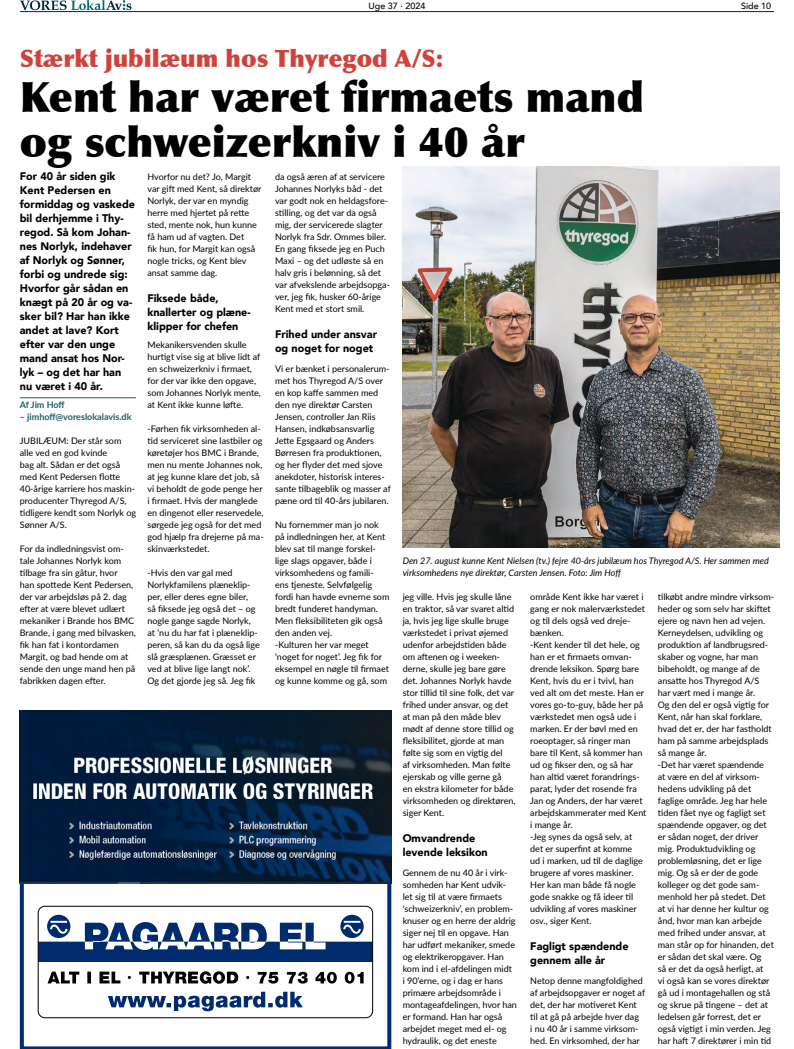
<style>
.page{position:relative;width:794px;height:1049px;background:#fff}
.page>*{position:absolute;margin:0;border:0;box-sizing:border-box;transform-origin:0 0}
.t1{font:900 42px/45px "Optima";color:#000}
.t2{font:900 24px "Optima";color:#d0433d}
.t3{font:900 11px/14px "Avenir";color:#000}
.t4{font:9px/12px "Lato";color:#000}
.t5{font:italic 9px/12px "Lato";color:#000}
.t6{font:700 9px "Lato";color:#1e5e69}
.t7{font:500 9px "Avenir";color:#000}
</style>
<div class="page">
<svg style="left:20px;top:0;width:111px;height:10px"></svg>
<hr style="left:20px;top:11px;width:754px;height:1px;background:#002a3e">
<svg style="left:20px;top:883px;width:371px;height:166px"></svg>
<svg style="left:40px;top:915px;width:331px;height:47px"></svg>
<svg style="left:48px;top:971px;width:315px;height:13px"></svg>
<svg style="left:108px;top:992px;width:195px;height:19px"></svg>
<div style="left:38px;top:906px;width:335px;height:112px;border:1px solid #000;border-radius:7px"></div>
<img style="left:20px;top:710px;width:371px;height:173px">
<hr style="left:20px;top:397px;width:116px;height:1px;background:#1e5e69">
<img style="left:403px;top:167px;width:376px;height:380px">
<p class="t7" style="left:368px;top:-2px;width:58px">Uge 37 · 2024</p>
<p class="t7" style="left:741px;top:-2px;width:32px">Side 10</p>
<h2 class="t2" style="left:20px;top:44px;width:425px">Stærkt jubilæum hos Thyregod A/S:</h2>
<h1 class="t1" style="left:20px;top:75px;width:625px">Kent har været firmaets mand og schweizerkniv i 40 år</h1>
<p class="t3" style="left:20px;top:169px;width:117px">For 40 år siden gik<br>Kent Pedersen en formiddag og vaskede bil derhjemme i Thy&shy;regod. Så kom Johan&shy;nes Norlyk, indehaver af Norlyk og Sønner, forbi og undrede sig:<br>Hvorfor går sådan en knægt på 20 år og va&shy;sker bil? Har han ikke andet at lave? Kort efter var den unge mand ansat hos Nor&shy;lyk – og det har han nu været i 40 år.</p>
<p class="t6" style="left:20px;top:398px;width:46px">Af Jim Hoff</p>
<p class="t6" style="left:20px;top:410px;width:113px">– jimhoff@voreslokalavis.dk</p>
<p class="t4" style="left:20px;top:434px;width:118px">JUBILÆUM: Der står som alle ved en god kvinde<br>bag alt. Sådan er det også med Kent Pedersen flotte<br>40-årige karriere hos maskin&shy;producenter Thyregod A/S, tidligere kendt som Norlyk og<br>Sønner A/S.</p>
<p class="t4" style="left:20px;top:542px;width:118px">For da indledningsvist om&shy;tale Johannes Norlyk kom tilbage fra sin gåtur, hvor<br>han spottede Kent Pedersen, der var arbejdsløs på 2. dag efter at være blevet udlært mekaniker i Brande hos BMC<br>Brande, i gang med bilvasken, fik han fat i kontordamen<br>Margit, og bad hende om at sende den unge mand hen på fabrikken dagen efter.</p>
<p class="t4" style="left:147px;top:170px;width:115px">Hvorfor nu det? Jo, Margit var gift med Kent, så direktør<br>Norlyk, der var en myndig herre med hjertet på rette sted, mente nok, hun kunne få ham ud af vagten. Det<br>fik hun, for Margit kan også nogle tricks, og Kent blev ansat samme dag.</p>
<p class="t3" style="left:147px;top:291px;width:105px">Fiksede både, knallerter og plæne&shy;klipper for chefen</p>
<p class="t4" style="left:147px;top:338px;width:115px">Mekanikersvenden skulle hurtigt vise sig at blive lidt af en schweizerkniv i firmaet, for der var ikke den opgave, som Johannes Norlyk mente, at Kent ikke kunne løfte.</p>
<p class="t4" style="left:147px;top:422px;width:118px">-Førhen fik virksomheden al&shy;tid serviceret sine lastbiler og køretøjer hos BMC i Brande, men nu mente Johannes nok, at jeg kunne klare det job, så vi beholdt de gode penge her i firmaet. Hvis der manglede en dingenot eller reservedele, sørgede jeg også for det med god hjælp fra drejerne på ma&shy;skinværkstedet.</p>
<p class="t4" style="left:147px;top:566px;width:114px">-Hvis den var gal med<br>Norlykfamilens plæneklip&shy;per, eller deres egne biler,<br>så fiksede jeg også det – og nogle gange sagde Norlyk, at ‘nu du har fat i plæneklip&shy;peren, så kan du da også lige slå græsplænen. Græsset er ved at blive lige langt nok’.<br>Og det gjorde jeg så. Jeg fik</p>
<p class="t4" style="left:275px;top:170px;width:116px">da også æren af at servicere<br>Johannes Norlyks båd - det var godt nok en heldagsfore&shy;stilling, og det var da også mig, der servicerede slagter<br>Norlyk fra Sdr. Ommes biler.<br>En gang fiksede jeg en Puch<br>Maxi – og det udløste så en halv gris i belønning, så det var afvekslende arbejdsopga&shy;ver, jeg fik, husker 60-årige<br>Kent med et stort smil.</p>
<p class="t3" style="left:275px;top:327px;width:104px">Frihed under ansvar og noget for noget</p>
<p class="t4" style="left:275px;top:362px;width:117px">Vi er bænket i personalerum&shy;met hos Thyregod A/S over en kop kaffe sammen med den nye direktør Carsten<br>Jensen, controller Jan Riis<br>Hansen, indkøbsansvarlig<br>Jette Egsgaard og Anders<br>Børresen fra produktionen, og her flyder det med sjove anekdoter, historisk interes&shy;sante tilbageblik og masser af pæne ord til 40-års jubilaren.</p>
<p class="t4" style="left:275px;top:518px;width:116px">Nu fornemmer man jo nok på indledningen her, at Kent blev sat til mange forskel&shy;lige slags opgaver, både i virksomhedens og famili&shy;ens tjeneste. Selvfølgelig fordi han havde evnerne som bredt funderet handyman.<br>Men fleksibiliteten gik også den anden vej.<br>-Kulturen her var meget ‘noget for noget’. Jeg fik for eksempel en nøgle til firmaet og kunne komme og gå, som</p>
<p class="t5" style="left:403px;top:554px;width:368px">Den 27. august kunne Kent Nielsen (tv.) fejre 40-års jubilæum hos Thyregod A/S. Her sammen med virksomhedens nye direktør, Carsten Jensen. Foto: Jim Hoff</p>
<p class="t4" style="left:403px;top:590px;width:114px">jeg ville. Hvis jeg skulle låne en traktor, så var svaret altid ja, hvis jeg lige skulle bruge værkstedet i privat øjemed udenfor arbejdstiden både om aftenen og i weeken&shy;derne, skulle jeg bare gøre det. Johannes Norlyk havde stor tillid til sine folk, det var frihed under ansvar, og det at man på den måde blev mødt af denne store tillid og fleksibilitet, gjorde at man følte sig som en vigtig del<br>af virksomheden. Man følte ejerskab og ville gerne gå<br>en ekstra kilometer for både virksomheden og direktøren, siger Kent.</p>
<p class="t3" style="left:403px;top:831px;width:87px">Omvandrende levende leksikon</p>
<p class="t4" style="left:403px;top:866px;width:116px">Gennem de nu 40 år i virk&shy;somheden har Kent udvik&shy;let sig til at være firmaets ‘schweizerkniv’, en problem&shy;knuser og en herre der aldrig siger nej til en opgave. Han har udført mekaniker, smede og elektrikeropgaver. Han kom ind i el-afdelingen midt<br>i 90’erne, og i dag er hans primære arbejdsområde i montageafdelingen, hvor han er formand. Han har også arbejdet meget med el- og hydraulik, og det eneste</p>
<p class="t4" style="left:530px;top:590px;width:118px">område Kent ikke har været i gang er nok malerværkstedet og til dels også ved dreje&shy;bænken.<br>-Kent kender til det hele, og han er et firmaets omvan&shy;drende leksikon. Spørg bare<br>Kent, hvis du er i tvivl, han ved alt om det meste. Han er vores go-to-guy, både her på værkstedet men også ude i marken. Er der bøvl med en roeoptager, så ringer man bare til Kent, så kommer han ud og fikser den, og så har han altid været forandrings&shy;parat, lyder det rosende fra<br>Jan og Anders, der har været arbejdskammerater med Kent i mange år.<br>-Jeg synes da også selv, at det er superfint at komme<br>ud i marken, ud til de daglige brugere af vores maskiner.<br>Her kan man både få nogle gode snakke og få ideer til udvikling af vores maskiner osv., siger Kent.</p>
<p class="t3" style="left:530px;top:939px;width:100px">Fagligt spændende gennem alle år</p>
<p class="t4" style="left:530px;top:974px;width:116px">Netop denne mangfoldighed af arbejdsopgaver er noget af det, der har motiveret Kent til at gå på arbejde hver dag<br>i nu 40 år i samme virksom&shy;hed. En virksomhed, der har</p>
<p class="t4" style="left:658px;top:590px;width:118px">tilkøbt andre mindre virksom&shy;heder og som selv har skiftet ejere og navn hen ad vejen.<br>Kerneydelsen, udvikling og produktion af landbrugsred&shy;skaber og vogne, har man bibeholdt, og mange af de ansatte hos Thyregod A/S har vært med i mange år.<br>Og den del er også vigtig for<br>Kent, når han skal forklare, hvad det er, der har fastholdt ham på samme arbejdsplads så mange år.<br>-Det har været spændende<br>at være en del af virksom&shy;hedens udvikling på det faglige område. Jeg har hele tiden fået nye og fagligt set spændende opgaver, og det er sådan noget, der driver mig. Produktudvikling og problemløsning, det er lige mig. Og så er der de gode kolleger og det gode sam&shy;menhold her på stedet. Det at vi har denne her kultur og ånd, hvor man kan arbejde med frihed under ansvar, at man står op for hinanden, det er sådan det skal være. Og<br>så er det da også herligt, at<br>vi også kan se vores direktør gå ud i montagehallen og stå og skrue på tingene – det at ledelsen går forrest, det er også vigtigt i min verden. Jeg har haft 7 direktører i min tid</p>
</div>
